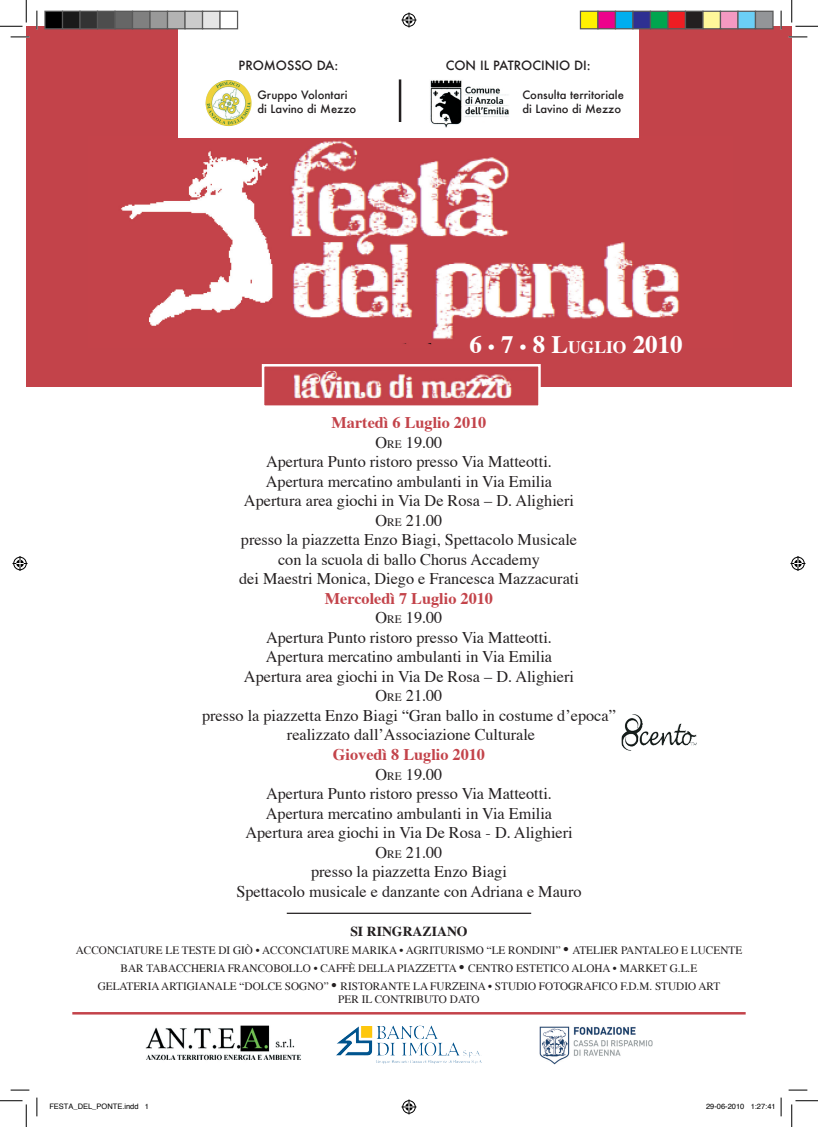
<style>
.page{position:relative;width:818px;height:1127px;background:#fff}
.page>*{position:absolute;margin:0;border:0;box-sizing:border-box;transform-origin:0 0}
.t1{font:700 25px "Times";color:#fff}
.t2{font:16.25px/19.5px "Times";color:#231f20;text-align:center}
.t3{font:700 13.75px "Times";color:#231f20}
.t4{font:500 12.5px "Futura";color:#231f20}
.t5{font:11.25px/18px "Times";color:#231f20;text-align:center}
.t6{font:500 11.25px/13.5px "Futura";color:#231f20}
.t7{font:7.5px "Helvetica";color:#000}
.s1{font-size:18.75px}
.s2{font-size:17.5px}
.s3{font-weight:700;color:#c3434a}
.s4{font-size:11.38px}
.s5{font-size:15px}
</style>
<div class="page">
<div style="left:26px;top:26px;width:766px;height:360px;background:#c3434a"></div>
<img style="left:121px;top:136px;width:558px;height:209px">
<div style="left:178px;top:26px;width:460px;height:111px;background:#fff"></div>
<img style="left:227px;top:80px;width:24px;height:19px">
<img style="left:430px;top:80px;width:79px;height:47px">
<hr style="left:399px;top:79px;width:2px;height:43px;background:#231f20">
<div style="left:263px;top:365px;width:276px;height:41px;background:#c3434a"></div>
<img style="left:293px;top:371px;width:219px;height:28px">
<div style="left:262px;top:364px;width:279px;height:44px;border:2px solid #fff"></div>
<img style="left:145px;top:1025px;width:156px;height:36px">
<hr style="left:72px;top:1011px;width:674px;height:3px;background:#c3434a">
<hr style="left:287px;top:912px;width:244px;height:1px;background:#231f20">
<img style="left:623px;top:714px;width:20px;height:36px">
<img style="left:388px;top:1025px;width:36px;height:13px">
<img style="left:540px;top:1026px;width:113px;height:38px">
<svg style="left:11px;top:36px;width:18px;height:2px"></svg>
<svg style="left:788px;top:36px;width:19px;height:2px"></svg>
<svg style="left:11px;top:1089px;width:18px;height:1px"></svg>
<svg style="left:788px;top:1089px;width:19px;height:1px"></svg>
<svg style="left:36px;top:11px;width:2px;height:18px"></svg>
<svg style="left:36px;top:1097px;width:2px;height:18px"></svg>
<svg style="left:780px;top:11px;width:2px;height:18px"></svg>
<svg style="left:0;top:0;width:27px;height:27px"></svg>
<svg style="left:0;top:1100px;width:27px;height:26px"></svg>
<svg style="left:791px;top:0;width:27px;height:27px"></svg>
<svg style="left:791px;top:1100px;width:27px;height:26px"></svg>
<svg style="left:401px;top:13px;width:15px;height:15px"></svg>
<svg style="left:401px;top:1099px;width:15px;height:15px"></svg>
<svg style="left:13px;top:556px;width:15px;height:15px"></svg>
<svg style="left:790px;top:556px;width:15px;height:15px"></svg>
<div style="left:45px;top:11px;width:18px;height:18px;background:#000"></div>
<div style="left:44px;top:11px;width:19px;height:18px;border:1px solid #595959"></div>
<div style="left:63px;top:11px;width:17px;height:18px;background:#1a1a1a"></div>
<div style="left:62px;top:11px;width:19px;height:18px;border:1px solid #595959"></div>
<div style="left:80px;top:11px;width:18px;height:18px;background:#333"></div>
<div style="left:79px;top:11px;width:19px;height:18px;border:1px solid #595959"></div>
<div style="left:98px;top:11px;width:17px;height:18px;background:#4d4d4d"></div>
<div style="left:97px;top:11px;width:19px;height:18px;border:1px solid #595959"></div>
<div style="left:115px;top:11px;width:18px;height:18px;background:#666"></div>
<div style="left:114px;top:11px;width:19px;height:18px;border:1px solid #595959"></div>
<div style="left:133px;top:11px;width:17px;height:18px;background:#808080"></div>
<div style="left:132px;top:11px;width:19px;height:18px;border:1px solid #595959"></div>
<div style="left:150px;top:11px;width:18px;height:18px;background:#999"></div>
<div style="left:149px;top:11px;width:19px;height:18px;border:1px solid #595959"></div>
<div style="left:168px;top:11px;width:17px;height:18px;background:#b3b3b3"></div>
<div style="left:167px;top:11px;width:19px;height:18px;border:1px solid #595959"></div>
<div style="left:185px;top:11px;width:18px;height:18px;background:#ccc"></div>
<div style="left:184px;top:11px;width:19px;height:18px;border:1px solid #595959"></div>
<div style="left:203px;top:11px;width:17px;height:18px;background:#e5e5e5"></div>
<div style="left:202px;top:11px;width:19px;height:18px;border:1px solid #595959"></div>
<div style="left:219px;top:11px;width:19px;height:18px;border:1px solid #595959"></div>
<div style="left:580px;top:11px;width:18px;height:18px;background:#fff101"></div>
<div style="left:580px;top:11px;width:18px;height:18px;border:1px solid #595959"></div>
<div style="left:598px;top:11px;width:17px;height:18px;background:#ed028c"></div>
<div style="left:597px;top:11px;width:19px;height:18px;border:1px solid #595959"></div>
<div style="left:615px;top:11px;width:18px;height:18px;background:#00aeef"></div>
<div style="left:615px;top:11px;width:18px;height:18px;border:1px solid #595959"></div>
<div style="left:633px;top:11px;width:17px;height:18px;background:#2e3092"></div>
<div style="left:632px;top:11px;width:19px;height:18px;border:1px solid #595959"></div>
<div style="left:650px;top:11px;width:18px;height:18px;background:#00a54f"></div>
<div style="left:650px;top:11px;width:18px;height:18px;border:1px solid #595959"></div>
<div style="left:668px;top:11px;width:17px;height:18px;background:#ee1d23"></div>
<div style="left:667px;top:11px;width:19px;height:18px;border:1px solid #595959"></div>
<div style="left:685px;top:11px;width:18px;height:18px;background:#231f20"></div>
<div style="left:685px;top:11px;width:18px;height:18px;border:1px solid #595959"></div>
<div style="left:703px;top:11px;width:17px;height:18px;background:#fff79a"></div>
<div style="left:702px;top:11px;width:19px;height:18px;border:1px solid #595959"></div>
<div style="left:720px;top:11px;width:18px;height:18px;background:#f499c2"></div>
<div style="left:720px;top:11px;width:18px;height:18px;border:1px solid #595959"></div>
<div style="left:738px;top:11px;width:17px;height:18px;background:#6bcff6"></div>
<div style="left:737px;top:11px;width:19px;height:18px;border:1px solid #595959"></div>
<div style="left:755px;top:11px;width:18px;height:18px;background:#939598"></div>
<div style="left:755px;top:11px;width:18px;height:18px;border:1px solid #595959"></div>
<svg style="left:780px;top:1097px;width:2px;height:18px"></svg>
<p class="t4" style="left:239px;top:57px;width:101px">PROMOSSO DA:</p>
<p class="t6" style="left:257px;top:88px;width:100px">Gruppo Volontari di Lavino di Mezzo</p>
<p class="t6" style="left:522px;top:88px;width:103px">Consulta territoriale di Lavino di Mezzo</p>
<p class="t4" style="left:446px;top:57px;width:147px">CON IL PATROCINIO DI:</p>
<h1 class="t1" style="left:469px;top:321px;width:215px">6 <span class="s1">•</span> 7 <span class="s1">•</span> 8 L<span class="s2">UGLIO</span> 2010</h1>
<p class="t2" style="left:239px;top:411px;width:341px"><span class="s3">Martedì 6 Luglio 2010<br></span>O<span class="s4">RE</span> 19.00<br>Apertura Punto ristoro presso Via Matteotti.<br>Apertura mercatino ambulanti in Via Emilia Apertura area giochi in Via De Rosa – D. Alighieri O<span class="s4">RE</span> 21.00<br>presso la piazzetta Enzo Biagi, Spettacolo Musicale con la scuola di ballo Chorus Accademy<br>dei Maestri Monica, Diego e Francesca Mazzacurati</p>
<p class="t2" style="left:202px;top:587px;width:415px"><span class="s3">Mercoledì 7 Luglio 2010<br></span>O<span class="s4">RE</span> 19.00<br>Apertura Punto ristoro presso Via Matteotti.<br>Apertura mercatino ambulanti in Via Emilia<br>Apertura area giochi in Via De Rosa – D. Alighieri<br>O<span class="s4">RE</span> 21.00<br>presso la piazzetta Enzo Biagi “Gran ballo in costume d’epoca” realizzato dall’Associazione Culturale</p>
<p class="t2" style="left:236px;top:743px;width:347px"><span class="s3">Giovedì 8 Luglio 2010<br></span>O<span class="s4">RE</span> 19.00<br>Apertura Punto ristoro presso Via Matteotti.<br>Apertura mercatino ambulanti in Via Emilia<br>Apertura area giochi in Via De Rosa - D. Alighieri<br>O<span class="s4">RE</span> 21.00<br>presso la piazzetta Enzo Biagi<br>Spettacolo musicale e danzante con Adriana e Mauro</p>
<p class="t3" style="left:350px;top:917px;width:119px">SI RINGRAZIANO</p>
<p class="t5" style="left:76px;top:939px;width:668px">ACCONCIATURE LE TESTE DI GIÒ • ACCONCIATURE MARIKA • AGRITURISMO “LE RONDINI” <span class="s5">•</span> ATELIER PANTALEO E LUCENTE<br>BAR TABACCHERIA FRANCOBOLLO • CAFFÈ DELLA PIAZZETTA <span class="s5">•</span> CENTRO ESTETICO ALOHA • MARKET G.L.E<br>GELATERIA ARTIGIANALE “DOLCE SOGNO” <span class="s5">•</span> RISTORANTE LA FURZEINA • STUDIO FOTOGRAFICO F.D.M. STUDIO ART</p>
<p class="t5" style="left:338px;top:989px;width:143px">PER IL CONTRIBUTO DATO</p>
<p class="t7" style="left:49px;top:1099px;width:101px">FESTA_DEL_PONTE.indd 1</p>
<p class="t7" style="left:706px;top:1099px;width:71px">29-06-2010 1:27:41</p>
</div>
